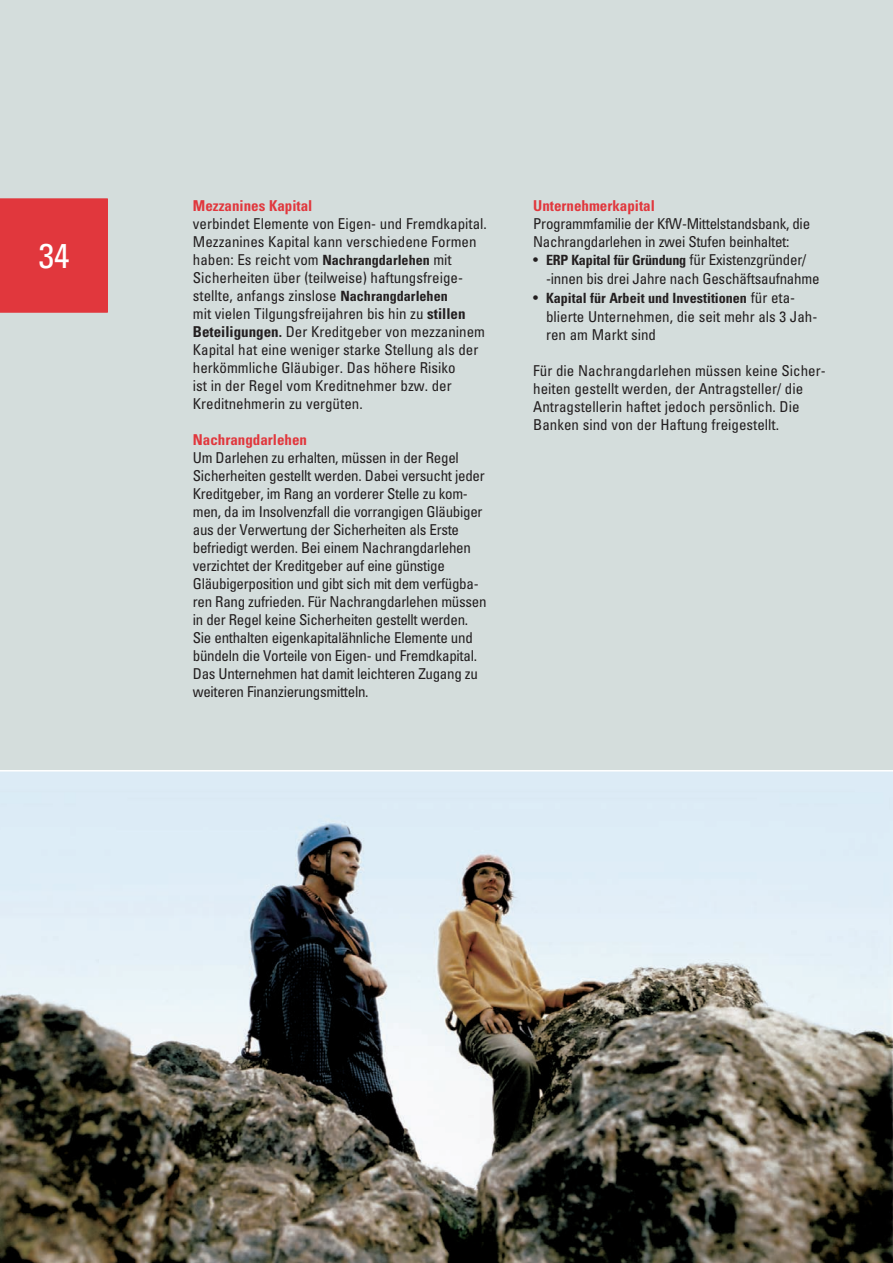
<style>
.page{position:relative;width:893px;height:1263px;background:#d4dddc}
.page>*{position:absolute;margin:0;border:0;box-sizing:border-box;transform-origin:0 0}
.t1{font:condensed 34.5px "Univers LT";color:#fff}
.t2{font:condensed 15px/18px "Univers LT";letter-spacing:-.02em;color:#231f20}
.t3{font:condensed 15px/18px "Univers LT";color:#231f20}
.t4{font:700 condensed 15px "Univers LT";color:#e1373d}
.t5{font:700 condensed 14.1px "Univers LT";color:#231f20}
.s1{font-weight:700;font-size:14.1px}
.s2{font-weight:700}
.s3{font-weight:400;font-size:15px}
</style>
<div class="page">
<div style="left:0;top:198px;width:108px;height:115px;background:#e1373d"></div>
<svg style="left:0;top:770px;width:893px;height:493px;background:#949794"></svg>
<h1 class="t1" style="left:39px;top:233px;width:32px">34</h1>
<p class="t4" style="left:193px;top:196px;width:121px">Mezzanines Kapital</p>
<p class="t3" style="left:193px;top:214px;width:296px">verbindet Elemente von Eigen- und Fremdkapital.<br>Mezzanines Kapital kann verschiedene Formen haben: Es reicht vom <span class="s1">Nachrangdarlehen</span> mit Sicherheiten über (teilweise) haftungsfreige&shy;stellte, anfangs zinslose <span class="s1">Nachrangdarlehen<br></span>mit vielen Tilgungsfreijahren bis hin zu <span class="s2">stillen Beteiligungen.</span> Der Kreditgeber von mezzaninem Kapital hat eine weniger starke Stellung als der herkömmliche Gläubiger. Das höhere Risiko<br>ist in der Regel vom Kreditnehmer bzw. der Kreditnehmerin zu vergüten.</p>
<p class="t4" style="left:193px;top:430px;width:116px">Nachrangdarlehen</p>
<p class="t2" style="left:193px;top:448px;width:295px">Um Darlehen zu erhalten, müssen in der Regel Sicherheiten gestellt werden. Dabei versucht jeder Kreditgeber, im Rang an vorderer Stelle zu kom&shy;men, da im Insolvenzfall die vorrangigen Gläubiger aus der Verwertung der Sicherheiten als Erste befriedigt werden. Bei einem Nachrangdarlehen verzichtet der Kreditgeber auf eine günstige Gläubigerposition und gibt sich mit dem verfügba&shy;ren Rang zufrieden. Für Nachrangdarlehen müssen in der Regel keine Sicherheiten gestellt werden.<br>Sie enthalten eigenkapitalähnliche Elemente und bündeln die Vorteile von Eigen- und Fremdkapital.<br>Das Unternehmen hat damit leichteren Zugang zu weiteren Finanzierungsmitteln.</p>
<p class="t4" style="left:533px;top:196px;width:123px">Unternehmerkapital</p>
<p class="t2" style="left:533px;top:214px;width:278px">Programmfamilie der KfW-Mittelstandsbank, die<br>Nachrangdarlehen in zwei Stufen beinhaltet:</p>
<p class="t5" style="left:533px;top:252px;width:275px"><span class="s3">•</span> ERP Kapital für Gründung <span class="s3">für Existenzgründer/</span></p>
<p class="t2" style="left:546px;top:270px;width:275px">-innen bis drei Jahre nach Geschäftsaufnahme</p>
<p class="t5" style="left:533px;top:289px;width:263px"><span class="s3">•</span> Kapital für Arbeit und Investitionen <span class="s3">für eta-</span></p>
<p class="t3" style="left:546px;top:307px;width:273px;line-height:18.8px">blierte Unternehmen, die seit mehr als 3 Jah&shy;ren am Markt sind</p>
<p class="t3" style="left:533px;top:362px;width:294px">Für die Nachrangdarlehen müssen keine Sicher&shy;heiten gestellt werden, der Antragsteller/ die Antragstellerin haftet jedoch persönlich. Die Banken sind von der Haftung freigestellt.</p>
</div>
